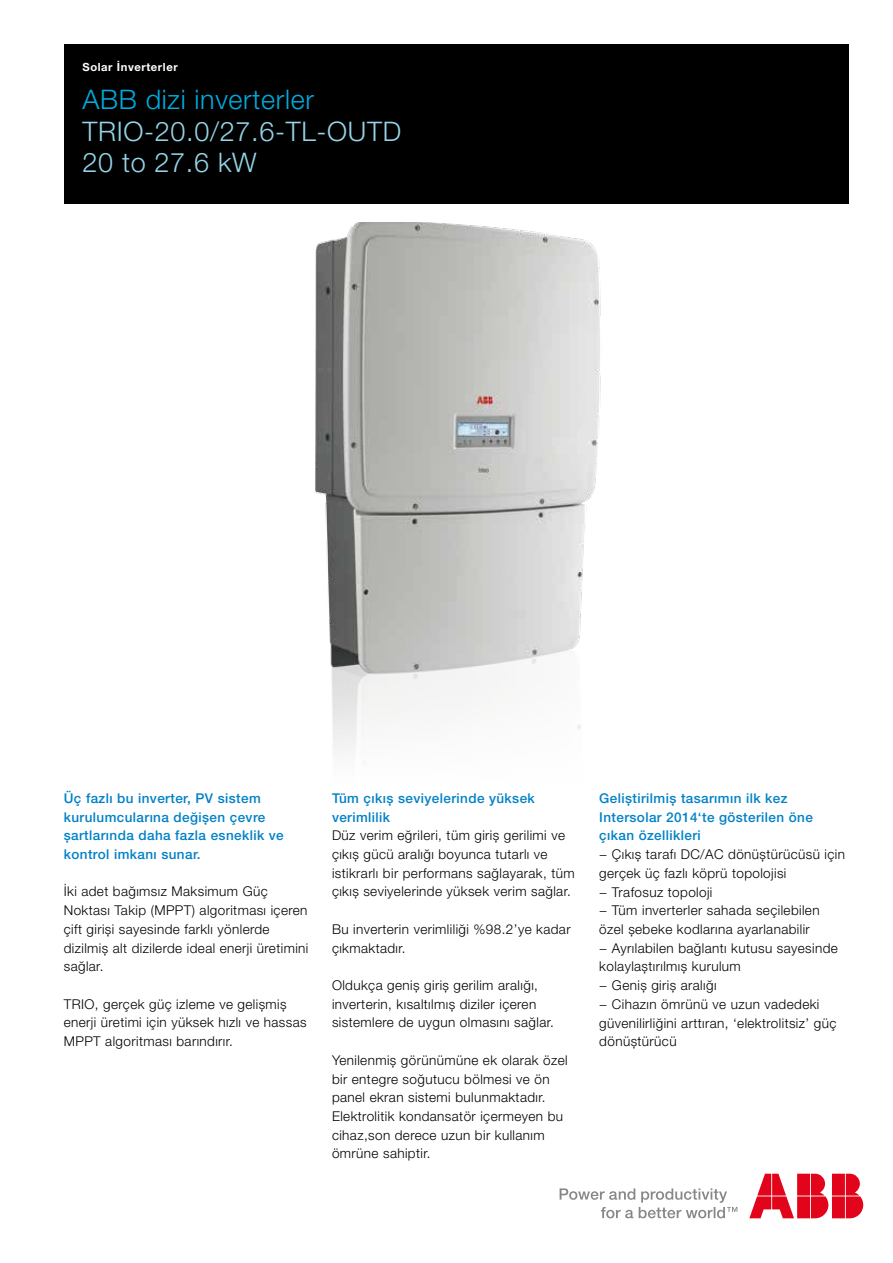
<style>
.page{position:relative;width:893px;height:1263px;background:#fff}
.page>*{position:absolute;margin:0;border:0;box-sizing:border-box;transform-origin:0 0}
.t1{font:300 27px/31.5px "Helvetica Neue LT Pro";letter-spacing:.025em;color:#95d4e8}
.t2{font:300 27px "Helvetica Neue LT Pro";letter-spacing:.025em;color:#00abdf}
.t3{font:300 13.5px/18.8px "Helvetica Neue LT Pro";letter-spacing:.03em;color:#000}
.t4{font:500 13.5px/18.8px "Helvetica Neue LT Pro";letter-spacing:.03em;color:#0081c7}
.t5{font:700 11.25px "Helvetica Neue LT Pro";letter-spacing:.05em;color:#fff}
</style>
<div class="page">
<svg style="left:560px;top:1188px;width:177px;height:30px"></svg>
<svg style="left:749px;top:1174px;width:114px;height:44px"></svg>
<img style="left:315px;top:223px;width:286px;height:528px">
<div style="left:64px;top:45px;width:784px;height:159px;background:#000"></div>
<p class="t5" style="left:82px;top:60px;width:97px">Solar İnverterler</p>
<h1 class="t2" style="left:82px;top:83px;width:233px">ABB dizi inverterler</h1>
<h1 class="t1" style="left:82px;top:115px;width:320px">TRIO-20.0/27.6-TL-OUTD<br>20 to 27.6 kW</h1>
<p class="t4" style="left:64px;top:788px;width:221px">Üç fazlı bu inverter, PV sistem kurulumcularına değişen çevre şartlarında daha fazla esneklik ve kontrol imkanı sunar.</p>
<p class="t3" style="left:64px;top:882px;width:246px">İki adet bağımsız Maksimum Güç Noktası Takip (MPPT) algoritması içeren çift girişi sayesinde farklı yönlerde dizilmiş alt dizilerde ideal enerji üretimini sağlar.</p>
<p class="t3" style="left:64px;top:994px;width:244px">TRIO, gerçek güç izleme ve gelişmiş enerji üretimi için yüksek hızlı ve hassas<br>MPPT algoritması barındırır.</p>
<p class="t4" style="left:332px;top:788px;width:204px">Tüm çıkış seviyelerinde yüksek verimlilik</p>
<p class="t3" style="left:332px;top:826px;width:244px">Düz verim eğrileri, tüm giriş gerilimi ve çıkış gücü aralığı boyunca tutarlı ve istikrarlı bir performans sağlayarak, tüm çıkış seviyelerinde yüksek verim sağlar.</p>
<p class="t3" style="left:332px;top:919px;width:240px">Bu inverterin verimliliği %98.2’ye kadar çıkmaktadır.</p>
<p class="t3" style="left:332px;top:975px;width:223px">Oldukça geniş giriş gerilim aralığı, inverterin, kısaltılmış diziler içeren sistemlere de uygun olmasını sağlar.</p>
<p class="t3" style="left:332px;top:1050px;width:237px">Yenilenmiş görünümüne ek olarak özel bir entegre soğutucu bölmesi ve ön panel ekran sistemi bulunmaktadır.<br>Elektrolitik kondansatör içermeyen bu cihaz,son derece uzun bir kullanım ömrüne sahiptir.</p>
<p class="t4" style="left:599px;top:789px;width:215px">Geliştirilmiş tasarımın ilk kez<br>Intersolar 2014‘te gösterilen öne çıkan özellikleri</p>
<p class="t3" style="left:599px;top:845px;width:247px">− Çıkış tarafı DC/AC dönüştürücüsü için gerçek üç fazlı köprü topolojisi<br>− Trafosuz topoloji<br>− Tüm inverterler sahada seçilebilen özel şebeke kodlarına ayarlanabilir<br>− Ayrılabilen bağlantı kutusu sayesinde kolaylaştırılmış kurulum<br>− Geniş giriş aralığı<br>− Cihazın ömrünü ve uzun vadedeki güvenilirliğini arttıran, ‘elektrolitsiz’ güç dönüştürücü</p>
</div>
